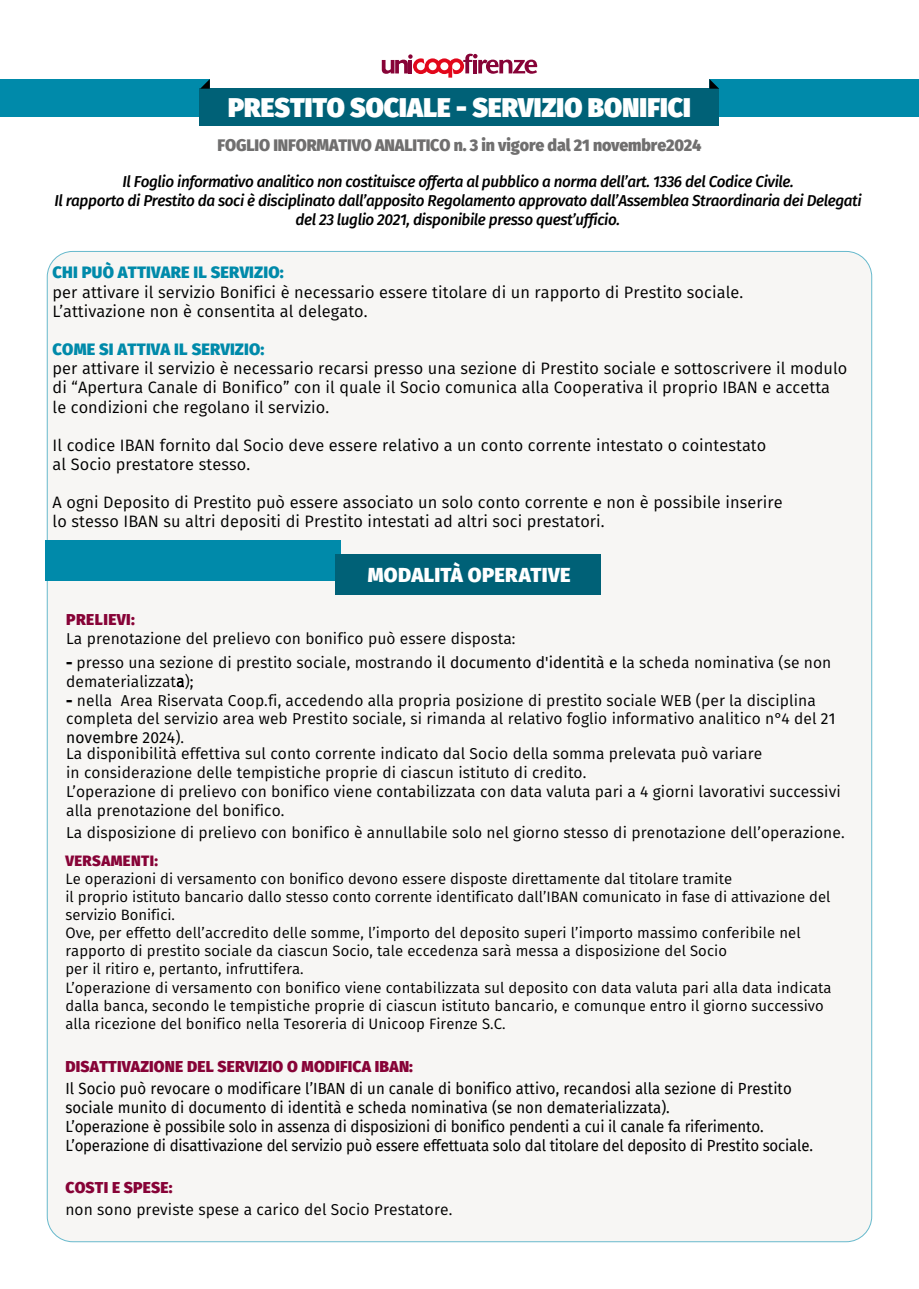
<style>
.page{position:relative;width:919px;height:1289px;background:#fff}
.page>*{position:absolute;margin:0;border:0;box-sizing:border-box;transform-origin:0 0}
.t1{font:900 27px "Fira Sans";color:#fff}
.t2{font:800 20.25px "Fira Sans";letter-spacing:.02em;color:#fff}
.t3{font:16.5px/19.4px "Fira Sans";letter-spacing:.005em;color:#000}
.t4{font:900 16.5px "Fira Sans";letter-spacing:-.01em;color:#706f6f}
.t5{font:15.75px/18.9px "Fira Sans";letter-spacing:.005em;color:#000}
.t6{font:15.75px/18.9px "Fira Sans";letter-spacing:-.01em;color:#000;scale:.95 1}
.t7{font:italic 500 15.75px/19.2px "Fira Sans";letter-spacing:-.025em;color:#000;text-align:center}
.t8{font:15px/18px "Fira Sans";letter-spacing:.005em;color:#000}
.s1{font-weight:800;color:#008aaa}
.s2{font-weight:800;color:#870337}
.s3{font-weight:900}
.s4{font-style:inherit}
.s5{font-weight:200}
</style>
<div class="page">
<div style="left:47px;top:251px;width:824px;height:990px;background:#f2f1ee;border-radius:26px"></div>
<div style="left:0;top:79px;width:210px;height:37px;background:#008aaa"></div>
<div style="left:709px;top:79px;width:209px;height:37px;background:#008aaa"></div>
<div style="left:200px;top:89px;width:519px;height:37px;background:#006177"></div>
<svg style="left:200px;top:79px;width:10px;height:10px"></svg>
<svg style="left:709px;top:79px;width:10px;height:10px"></svg>
<div style="left:45px;top:539px;width:296px;height:41px;background:#008aaa"></div>
<div style="left:335px;top:554px;width:265px;height:41px;background:#006177"></div>
<svg style="left:382px;top:54px;width:155px;height:24px"></svg>
<p class="t1" style="left:228px;top:88px;width:464px">PRESTITO SOCIALE - SERVIZIO BONIFICI</p>
<p class="t4" style="left:217px;top:131px;width:485px">FOGLIO INFORMATIVO ANALITICO n. 3 in vigore dal 21 novembre2024</p>
<p class="t7" style="left:54px;top:171px;width:808px">Il Foglio informativo analitico non costituisce offerta al pubblico a norma dell’art. 1336 del Codice Civile.<br>Il rapporto di Prestito da soci è disciplinato dall’apposito Regolamento approvato dall’Assemblea Straordinaria dei Delegati del 23 luglio 2021, disponibile presso quest’ufficio.</p>
<p class="t3" style="left:53px;top:263px;width:692px"><span class="s1">CHI PUÒ ATTIVARE IL SERVIZIO:<br></span>per attivare il servizio Bonifici è necessario essere titolare di un rapporto di Prestito sociale.<br>L’attivazione non è consentita al delegato.</p>
<p class="t3" style="left:53px;top:339px;width:796px"><span class="s1">COME SI ATTIVA IL SERVIZIO:<br></span>per attivare il servizio è necessario recarsi presso una sezione di Prestito sociale e sottoscrivere il modulo di “Apertura Canale di Bonifico” con il quale il Socio comunica alla Cooperativa il proprio IBAN e accetta le condizioni che regolano il servizio.</p>
<p class="t3" style="left:53px;top:435px;width:715px">Il codice IBAN fornito dal Socio deve essere relativo a un conto corrente intestato o cointestato al Socio prestatore stesso.</p>
<p class="t3" style="left:53px;top:492px;width:731px">A ogni Deposito di Prestito può essere associato un solo conto corrente e non è possibile inserire lo stesso IBAN su altri depositi di Prestito intestati ad altri soci prestatori.</p>
<p class="t2" style="left:367px;top:560px;width:204px">MODALITÀ OPERATIVE</p>
<p class="t5" style="left:66px;top:610px;width:451px"><span class="s2">PRELIEVI:<br></span>La prenotazione del prelievo con bonifico può essere disposta:</p>
<p class="t5" style="left:66px;top:652px;width:766px"><span class="s3">-</span> presso una sezione di prestito sociale, mostrando <span class="s4">il documento d'identità e</span> la scheda nominativa (se non dematerializzat<span class="s5">a</span>)<span class="s4">;</span></p>
<p class="t5" style="left:66px;top:690px;width:770px"><span class="s3">-</span> nella Area Riservata Coop.fi, accedendo alla propria posizione di prestito sociale WEB (per la disciplina completa del servizio area web Prestito sociale, si rimanda al relativo foglio informativo analitico n°4 del <span class="s4">21 novembre 2024</span>).</p>
<p class="t5" style="left:66px;top:744px;width:776px">La disponibilità effettiva sul conto corrente indicato dal Socio della somma prelevata può variare<br>in considerazione delle tempistiche proprie di ciascun istituto di credito.<br>L’operazione di prelievo con bonifico viene contabilizzata con data valuta pari a 4 giorni lavorativi successivi alla prenotazione del bonifico.</p>
<p class="t5" style="left:66px;top:823px;width:779px">La disposizione di prelievo con bonifico è annullabile solo nel giorno stesso di prenotazione dell’operazione.</p>
<p class="t8" style="left:65px;top:852px;width:767px"><span class="s2">VERSAMENTI:<br></span>Le operazioni di versamento con bonifico devono essere disposte direttamente dal titolare tramite<br>il proprio istituto bancario dallo stesso conto corrente identificato dall’IBAN comunicato in fase di attivazione del servizio Bonifici.<br>Ove, per effetto dell’accredito delle somme, l’importo del deposito superi l’importo massimo conferibile nel rapporto di prestito sociale da ciascun Socio, tale eccedenza sarà messa a disposizione del Socio<br>per il ritiro e, pertanto, infruttifera.<br>L’operazione di versamento con bonifico viene contabilizzata sul deposito con data valuta pari alla data indicata dalla banca, secondo le tempistiche proprie di ciascun istituto bancario, e comunque entro il giorno successivo alla ricezione del bonifico nella Tesoreria di Unicoop Firenze S.C.</p>
<p class="t6" style="left:65px;top:1055px;width:766px;line-height:21.8px"><span class="s2">DISATTIVAZIONE DEL SERVIZIO O MODIFICA IBAN:<br></span>Il Socio può revocare o modificare l’IBAN di un canale di bonifico attivo, recandosi alla sezione di Prestito</p>
<p class="t6" style="left:65px;top:1097px;width:788px">sociale munito di documento di identità e scheda nominativa (se non dematerializzata).<br>L’operazione è possibile solo in assenza di disposizioni di bonifico pendenti a cui il canale fa riferimento.<br>L’operazione di disattivazione del servizio può essere effettuata solo dal titolare del deposito di Prestito sociale.</p>
<p class="t5" style="left:65px;top:1176px;width:388px;line-height:21.8px"><span class="s2">COSTI E SPESE:<br></span>non sono previs<span class="s4">t</span>e spese a carico del Socio Prestatore.</p>
</div>
